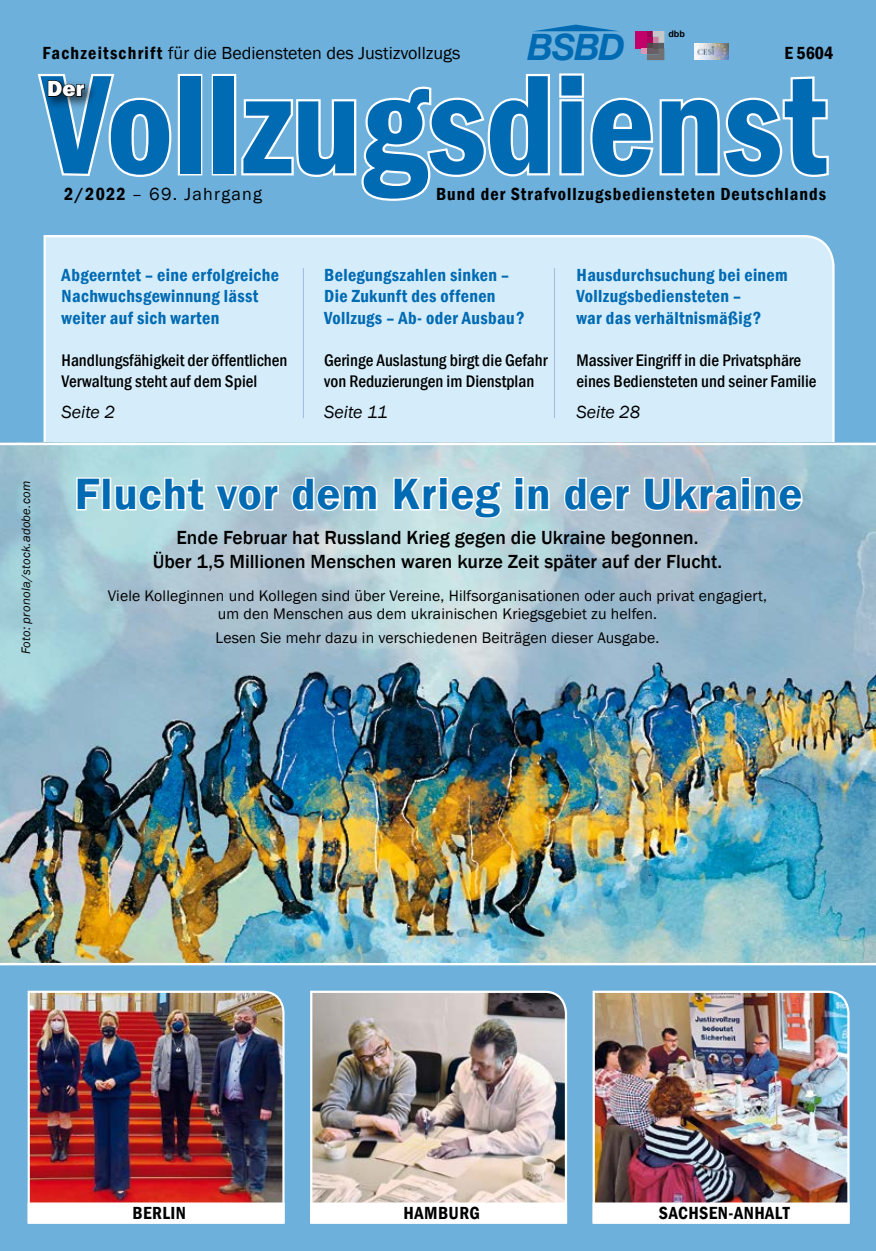
<style>
.page{position:relative;width:876px;height:1251px;background:#fff}
.page>*{position:absolute;margin:0;border:0;box-sizing:border-box;transform-origin:0 0}
.t1{font:600 condensed 145.5px "Franklin Gothic";letter-spacing:-.005em;color:#006ab3}
.t2{font:600 45px "Franklin Gothic";letter-spacing:.02em;color:#006ab3}
.t3{font:italic 700 36.6px "Helvetica Neue";color:#006ab3}
.t4{font:800 22.5px "Franklin Gothic";color:#fff}
.t5{font:500 19.5px/24px "Franklin Gothic";color:#000;text-align:center}
.t6{font:600 condensed 18px/21.6px "Franklin Gothic";letter-spacing:.02em;color:#006ab3}
.t7{font:600 condensed 18px "Franklin Gothic";letter-spacing:.06em;color:#000}
.t8{font:18px "Franklin Gothic";color:#000}
.t9{font:600 condensed 18px "Franklin Gothic";letter-spacing:.025em;color:#000}
.t10{font:italic 18px "Franklin Gothic";color:#000}
.t11{font:18px "Franklin Gothic";letter-spacing:.07em;color:#000}
.t12{font:500 condensed 17.25px/20.7px "Franklin Gothic";color:#000}
.t13{font:15.75px/18px "Franklin Gothic";letter-spacing:.01em;color:#000;text-align:center}
.t14{font:italic 12.6px "Franklin Gothic";letter-spacing:.02em;color:#000}
.t15{font:700 9px "Arial";color:#000}
.s1{font-weight:600;font-stretch:condensed}
</style>
<div class="page">
<div style="left:0;top:0;width:876px;height:446px;background:#6db0dc"></div>
<div style="left:178px;top:74px;width:24px;height:101px;border:4px solid #fff"></div>
<div style="left:212px;top:74px;width:24px;height:101px;border:4px solid #fff"></div>
<svg style="left:241px;top:73px;width:588px;height:128px"></svg>
<svg style="left:37px;top:74px;width:135px;height:103px"></svg>
<div style="left:635px;top:31px;width:12px;height:17px;background:#c20069"></div>
<svg style="left:641px;top:31px;width:23px;height:29px"></svg>
<img style="left:694px;top:43px;width:35px;height:17px">
<div style="left:42px;top:235px;width:794px;height:208px;background:#d5edfa"></div>
<hr style="left:303px;top:268px;width:1px;height:150px;background:#a4bee0">
<hr style="left:554px;top:268px;width:1px;height:150px;background:#a4bee0">
<div style="left:0;top:446px;width:876px;height:804px;background:#6db0dc"></div>
<svg style="left:535px;top:25px;width:82px;height:6px"></svg>
<img style="left:0;top:445px;width:876px;height:517px">
<svg style="left:75px;top:476px;width:27px;height:36px"></svg>
<div style="left:102px;top:477px;width:9px;height:33px;border:3px solid #fff"></div>
<svg style="left:113px;top:476px;width:93px;height:37px;background:#d1eaec"></svg>
<svg style="left:213px;top:483px;width:67px;height:29px;background:#cfe0e6"></svg>
<svg style="left:289px;top:476px;width:90px;height:37px;background:#c9dbe3"></svg>
<svg style="left:392px;top:475px;width:112px;height:45px;background:#daeaec"></svg>
<svg style="left:513px;top:475px;width:38px;height:37px"></svg>
<svg style="left:562px;top:476px;width:70px;height:37px;background:#ccd9e1"></svg>
<svg style="left:642px;top:475px;width:163px;height:38px;background:#cbd6df"></svg>
<img style="left:27px;top:990px;width:258px;height:233px">
<div style="left:29px;top:1203px;width:254px;height:19px;background:#fff"></div>
<div style="left:28px;top:1202px;width:257px;height:21px;border:2px solid #fff"></div>
<img style="left:592px;top:990px;width:258px;height:233px">
<div style="left:594px;top:1203px;width:254px;height:19px;background:#fff"></div>
<div style="left:593px;top:1202px;width:257px;height:21px;border:2px solid #fff"></div>
<img style="left:310px;top:990px;width:258px;height:233px">
<div style="left:311px;top:1203px;width:255px;height:19px;background:#fff"></div>
<div style="left:310px;top:1202px;width:257px;height:21px;border:2px solid #fff"></div>
<hr style="left:0;top:443px;width:876px;height:2px;background:#fff">
<hr style="left:0;top:962px;width:876px;height:2px;background:#fff">
<p class="t15" style="left:668px;top:28px;width:18px">dbb</p>
<p class="t3" style="left:527px;top:25px;width:99px">BSBD</p>
<p class="t8" style="left:43px;top:42px;width:419px"><span class="s1">Fachzeitschrift</span> für die Bediensteten des Justizvollzugs</p>
<p class="t7" style="left:784px;top:41px;width:50px">E 5604</p>
<p class="t1" style="left:43px;top:27px;width:786px">Vollzugsdienst</p>
<p class="t4" style="left:47px;top:74px;width:39px">Der</p>
<p class="t11" style="left:64px;top:183px;width:200px"><span class="s1">2/2022</span> – 69. Jahrgang</p>
<p class="t7" style="left:436px;top:182px;width:392px">Bund der Strafvollzugsbediensteten Deutschlands</p>
<p class="t14" style="left:18px;top:654px;width:175px;rotate:-90deg">Foto: pronola/stock.adobe.com</p>
<p class="t6" style="left:62px;top:263px;width:219px">Abgeerntet – eine erfolgreiche<br>Nachwuchsgewinnung lässt weiter auf sich warten</p>
<p class="t12" style="left:62px;top:350px;width:227px">Handlungsfähigkeit der öffentlichen<br>Verwaltung steht auf dem Spiel</p>
<p class="t10" style="left:62px;top:400px;width:55px">Seite 2</p>
<p class="t6" style="left:324px;top:263px;width:202px">Belegungszahlen sinken –<br>Die Zukunft des offenen<br>Vollzugs – Ab- oder Ausbau?</p>
<p class="t12" style="left:324px;top:350px;width:225px">Geringe Auslastung birgt die Gefahr von Reduzierungen im Dienstplan</p>
<p class="t10" style="left:324px;top:400px;width:65px">Seite 11</p>
<p class="t6" style="left:577px;top:263px;width:213px">Hausdurchsuchung bei einem<br>Vollzugsbediensteten –<br>war das verhältnismäßig?</p>
<p class="t12" style="left:577px;top:350px;width:242px">Massiver Eingriff in die Privatsphäre eines Bediensteten und seiner Familie</p>
<p class="t10" style="left:577px;top:400px;width:65px">Seite 28</p>
<p class="t2" style="left:75px;top:466px;width:729px">Flucht vor dem Krieg in der Ukraine</p>
<p class="t5" style="left:153px;top:526px;width:571px">Ende Februar hat Russland Krieg gegen die Ukraine begonnen.<br>Über 1,5 Millionen Menschen waren kurze Zeit später auf der Flucht.</p>
<p class="t13" style="left:108px;top:587px;width:661px">Viele Kolleginnen und Kollegen sind über Vereine, Hilfsorganisationen oder auch privat engagiert, um den Menschen aus dem ukrainischen Kriegsgebiet zu helfen.</p>
<p class="t13" style="left:215px;top:629px;width:445px">Lesen Sie mehr dazu in verschiedenen Beiträgen dieser Ausgabe.</p>
<p class="t7" style="left:133px;top:1201px;width:55px">BERLIN</p>
<p class="t9" style="left:404px;top:1201px;width:78px">HAMBURG</p>
<p class="t9" style="left:659px;top:1201px;width:132px">SACHSEN-ANHALT</p>
</div>
